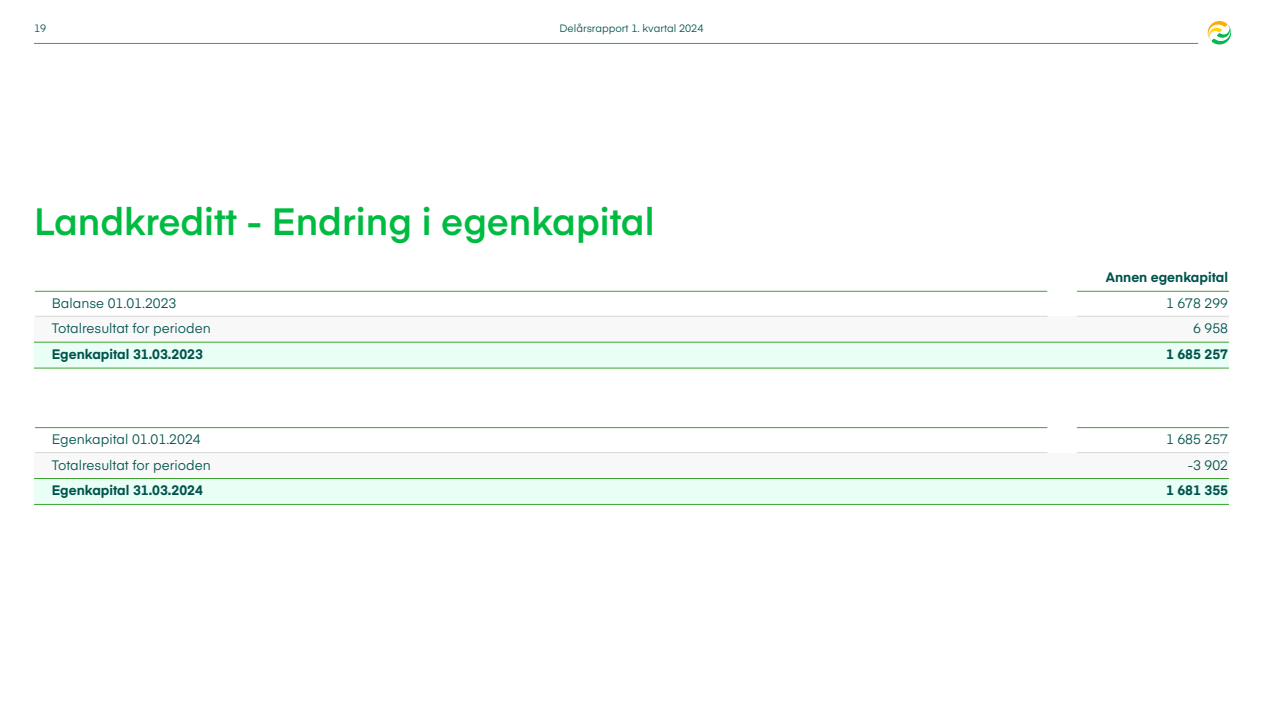
<style>
.page{position:relative;width:1263px;height:711px;background:#fff}
.page>*{position:absolute;margin:0;border:0;box-sizing:border-box;transform-origin:0 0}
.t1{font:600 37.5px "Eina 03";color:#00bb41}
.t2{font:13.5px/25.5px "Eina 03";color:#00534d}
.t3{font:700 13.5px "Eina 03";color:#00534d}
.t4{font:10.5px "Eina 03";color:#00534d}
</style>
<div class="page">
<hr style="left:34px;top:43px;width:1164px;height:1px;background:#3ca432">
<svg style="left:1207px;top:21px;width:24px;height:24px"></svg>
<div style="left:34px;top:342px;width:1194px;height:25px;background:#e9fef5"></div>
<div style="left:34px;top:478px;width:1194px;height:25px;background:#e9fef5"></div>
<div style="left:34px;top:316px;width:1194px;height:26px;background:#f8f8f8"></div>
<div style="left:34px;top:452px;width:1194px;height:26px;background:#f8f8f8"></div>
<hr style="left:34px;top:367px;width:1195px;height:1px;background:#3ca432">
<hr style="left:34px;top:504px;width:1195px;height:1px;background:#3ca432">
<hr style="left:34px;top:341px;width:1195px;height:1px;background:#3ca432">
<hr style="left:34px;top:478px;width:1195px;height:1px;background:#3ca432">
<hr style="left:1077px;top:291px;width:152px;height:1px;background:#3ca432">
<hr style="left:1077px;top:427px;width:152px;height:1px;background:#3ca432">
<hr style="left:35px;top:291px;width:1012px;height:1px;background:#3ca432">
<hr style="left:35px;top:427px;width:1012px;height:1px;background:#3ca432">
<hr style="left:35px;top:316px;width:1012px;height:1px;background:#d6d7d7">
<hr style="left:1077px;top:316px;width:152px;height:1px;background:#d6d7d7">
<hr style="left:35px;top:452px;width:1012px;height:1px;background:#d6d7d7">
<hr style="left:1077px;top:452px;width:152px;height:1px;background:#d6d7d7">
<p class="t4" style="left:34px;top:20px;width:14px">19</p>
<p class="t4" style="left:559px;top:20px;width:145px">Delårsrapport 1. kvartal 2024</p>
<h1 class="t1" style="left:34px;top:194px;width:622px">Landkreditt - Endring i egenkapital</h1>
<p class="t2" style="left:52px;top:289px;width:161px">Balanse 01.01.2023<br>Totalresultat for perioden</p>
<p class="t3" style="left:52px;top:344px;width:153px">Egenkapital 31.03.2023</p>
<p class="t2" style="left:52px;top:425px;width:161px">Egenkapital 01.01.2024<br>Totalresultat for perioden</p>
<p class="t3" style="left:52px;top:480px;width:153px">Egenkapital 31.03.2024</p>
<p class="t3" style="left:1106px;top:267px;width:124px">Annen egenkapital</p>
<p class="t2" style="left:1166px;top:289px;width:64px;text-align:right">1 678 299<br>6 958</p>
<p class="t3" style="left:1166px;top:344px;width:64px">1 685 257</p>
<p class="t2" style="left:1166px;top:425px;width:64px;text-align:right">1 685 257 -3 902</p>
<p class="t3" style="left:1166px;top:480px;width:64px">1 681 355</p>
</div>
